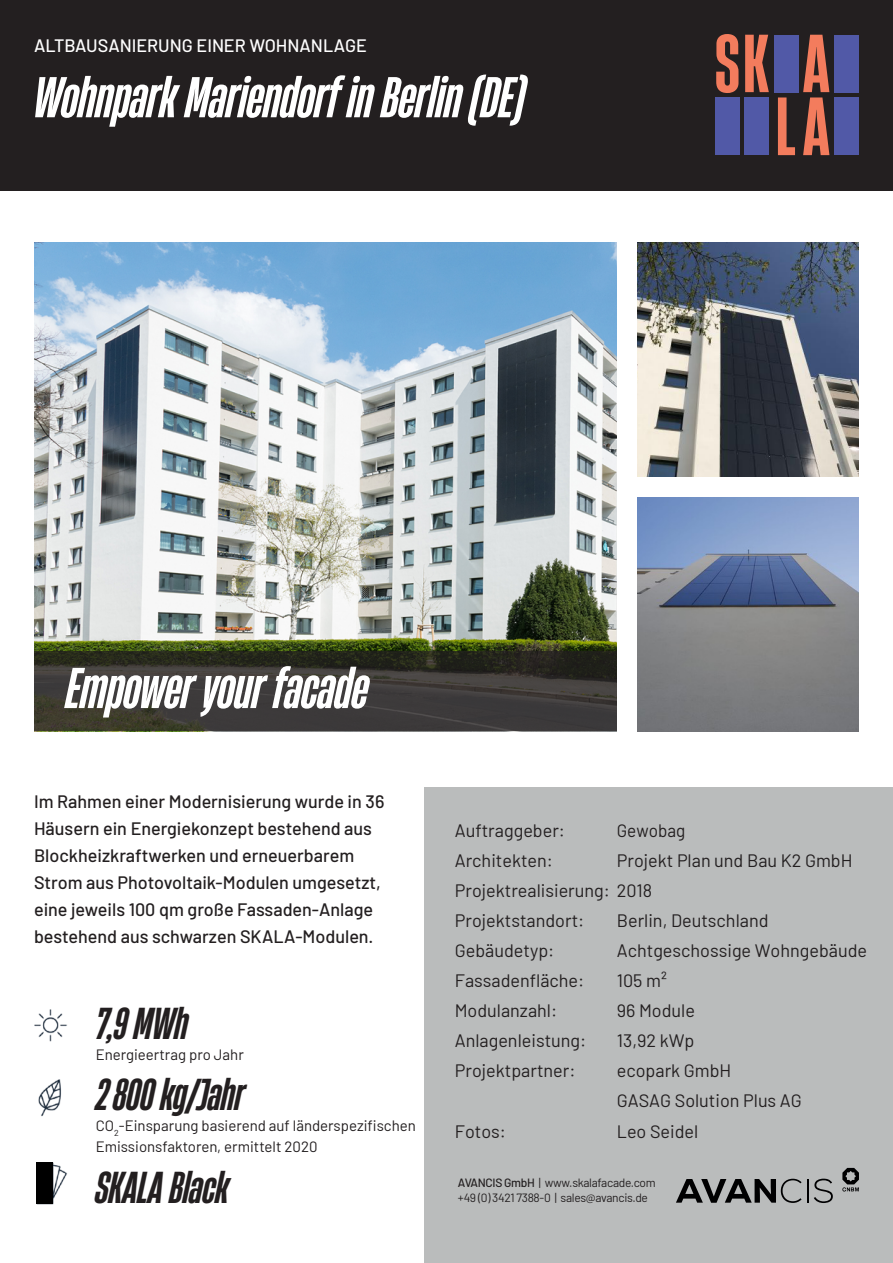
<style>
.page{position:relative;width:893px;height:1263px;background:#fff}
.page>*{position:absolute;margin:0;border:0;box-sizing:border-box;transform-origin:0 0}
.t1{font:italic 700 54px "Heading Now 36";color:#fff}
.t2{font:italic 700 42px "Heading Now 36";color:#231f20}
.t3{font:18px "Barlow";color:#231f20}
.t4{font:500 18px/27px "Barlow";color:#231f20}
.t5{font:500 18px "Barlow";color:#fff}
.t6{font:18px "Barlow";color:#231f20;scale:.95 1}
.t7{font:15px/21px "Barlow";color:#231f20}
.t8{font:12px/15px "Barlow";letter-spacing:-.025em;color:#231f20}
.s1{font-weight:500}
</style>
<div class="page">
<div style="left:424px;top:787px;width:469px;height:476px;background:#babcbc"></div>
<svg style="left:676px;top:1179px;width:126px;height:24px"></svg>
<hr style="left:807px;top:1179px;width:2px;height:24px;background:#000001">
<svg style="left:814px;top:1179px;width:19px;height:24px"></svg>
<svg style="left:842px;top:1168px;width:17px;height:23px"></svg>
<img style="left:36px;top:1162px;width:31px;height:43px">
<img style="left:38px;top:1079px;width:23px;height:38px">
<img style="left:34px;top:1009px;width:33px;height:33px">
<div style="left:0;top:0;width:893px;height:191px;background:#231f20"></div>
<div style="left:774px;top:35px;width:25px;height:57px;background:#5159a7"></div>
<div style="left:834px;top:35px;width:24px;height:57px;background:#5159a7"></div>
<div style="left:715px;top:98px;width:24px;height:57px;background:#5159a7"></div>
<div style="left:745px;top:98px;width:24px;height:57px;background:#5159a7"></div>
<div style="left:834px;top:98px;width:24px;height:57px;background:#5159a7"></div>
<svg style="left:803px;top:35px;width:26px;height:120px"></svg>
<svg style="left:778px;top:97px;width:17px;height:58px"></svg>
<svg style="left:745px;top:35px;width:24px;height:57px"></svg>
<svg style="left:716px;top:34px;width:22px;height:59px"></svg>
<img style="left:34px;top:242px;width:583px;height:409px">
<img style="left:638px;top:242px;width:221px;height:234px">
<img style="left:638px;top:497px;width:221px;height:234px">
<svg style="left:34px;top:651px;width:583px;height:80px;background:#393733"></svg>
<img style="left:37px;top:1163px;width:15px;height:40px">
<p class="t5" style="left:34px;top:33px;width:334px">ALTBAUSANIERUNG EINER WOHNANLAGE</p>
<p class="t1" style="left:34px;top:60px;width:492px">Wohnpark Mariendorf in Berlin (DE)</p>
<p class="t1" style="left:66px;top:651px;width:304px">Empower your facade</p>
<p class="t4" style="left:34px;top:786px;width:352px">Im Rahmen einer Modernisierung wurde in 36</p>
<p class="t4" style="left:34px;top:813px;width:340px">Häusern ein Energiekonzept bestehend aus</p>
<p class="t4" style="left:34px;top:840px;width:348px">Blockheizkraftwerken und erneuerbarem Strom aus Photovoltaik-Modulen umgesetzt, eine jeweils 100 qm große Fassaden-Anlage bestehend aus schwarzen SKALA-Modulen.</p>
<p class="t2" style="left:96px;top:994px;width:94px">7,9 MWh</p>
<p class="t7" style="left:96px;top:1043px;width:150px">Energieertrag pro Jahr</p>
<p class="t2" style="left:96px;top:1065px;width:151px">2 800 kg/Jahr</p>
<p class="t7" style="left:96px;top:1114px;width:322px">CO<sub>2</sub>-Einsparung basierend auf länderspezifischen<br>Emissionsfaktoren, ermittelt 2020</p>
<p class="t2" style="left:96px;top:1158px;width:135px">SKALA Black</p>
<p class="t3" style="left:455px;top:818px;width:112px">Auftraggeber:</p>
<p class="t6" style="left:617px;top:818px;width:74px">Gewobag</p>
<p class="t3" style="left:455px;top:848px;width:100px">Architekten:</p>
<p class="t3" style="left:617px;top:848px;width:237px">Projekt Plan und Bau K2 GmbH</p>
<p class="t3" style="left:455px;top:878px;width:199px">Projektrealisierung: 2018</p>
<p class="t3" style="left:455px;top:908px;width:131px">Projektstandort:</p>
<p class="t3" style="left:617px;top:908px;width:153px">Berlin, Deutschland</p>
<p class="t3" style="left:455px;top:938px;width:101px">Gebäudetyp:</p>
<p class="t3" style="left:617px;top:938px;width:252px">Achtgeschossige Wohngebäude</p>
<p class="t3" style="left:455px;top:968px;width:131px">Fassadenfläche:</p>
<p class="t3" style="left:617px;top:968px;width:52px">105 m²</p>
<p class="t3" style="left:455px;top:998px;width:104px">Modulanzahl:</p>
<p class="t3" style="left:617px;top:998px;width:80px">96 Module</p>
<p class="t3" style="left:455px;top:1028px;width:133px">Anlagenleistung:</p>
<p class="t3" style="left:617px;top:1028px;width:79px">13,92 kWp</p>
<p class="t3" style="left:455px;top:1058px;width:122px">Projektpartner:</p>
<p class="t3" style="left:617px;top:1058px;width:116px">ecopark GmbH</p>
<p class="t3" style="left:617px;top:1088px;width:187px">GASAG Solution Plus AG</p>
<p class="t3" style="left:455px;top:1118px;width:53px">Fotos:</p>
<p class="t3" style="left:617px;top:1118px;width:83px">Leo Seidel</p>
<p class="t8" style="left:458px;top:1174px;width:199px"><span class="s1">AVANCIS GmbH</span> | www.skalafacade.com +49 (0) 3421 7388-0 | sales@avancis.de</p>
</div>
